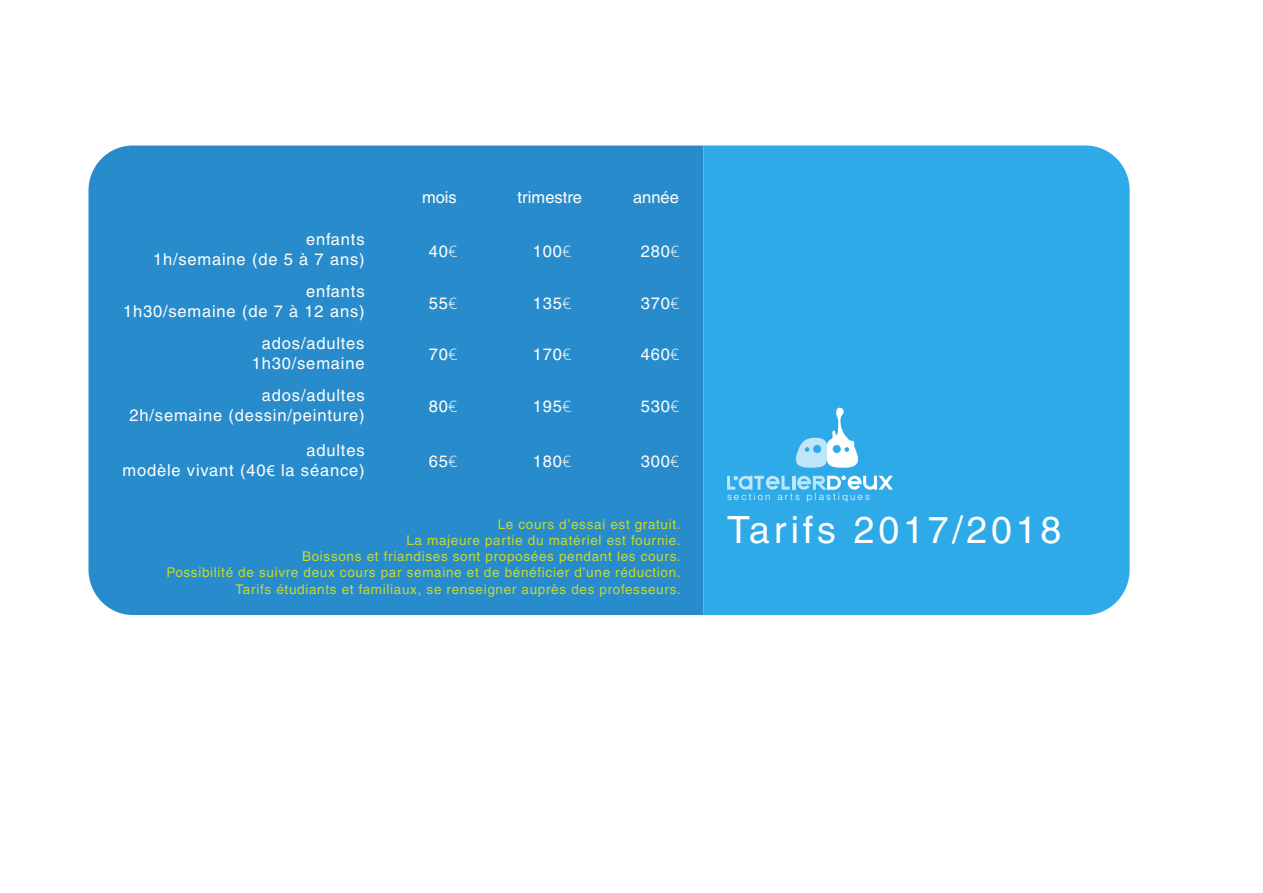
<style>
.page{position:relative;width:1263px;height:893px;background:#fff}
.page>*{position:absolute;margin:0;border:0;box-sizing:border-box;transform-origin:0 0}
.t1{font:37.5px "Helvetica";letter-spacing:.1em;color:#fff}
.t2{font:16.5px/19.8px "Helvetica";letter-spacing:.05em;color:#fff;text-align:right}
.t3{font:16.5px "Helvetica";color:#fff}
.t4{font:13.5px/16.2px "Helvetica";letter-spacing:.05em;color:#c6d92c;text-align:right}
.t5{font:300 9.9px "Helvetica";letter-spacing:.2em;color:#fff}
.s1{font-family:"Champagne&Limousines"}
.s2{font-family:"Myriad Pro"}
</style>
<div class="page">
<div style="left:88px;top:145px;width:616px;height:470px;background:#288ccc"></div>
<div style="left:704px;top:145px;width:426px;height:470px;background:#2eaae8"></div>
<hr style="left:792px;top:476px;width:3px;height:14px;background:#fff">
<svg style="left:727px;top:476px;width:63px;height:14px"></svg>
<svg style="left:797px;top:476px;width:96px;height:14px"></svg>
<svg style="left:796px;top:407px;width:64px;height:61px"></svg>
<p class="t2" style="left:153px;top:229px;width:213px">enfants<br>1h/semaine (de 5 à 7 ans)</p>
<p class="t2" style="left:123px;top:281px;width:243px">enfants<br>1h30/semaine (de 7 à 12 ans)</p>
<p class="t2" style="left:422px;top:187px;width:36px">mois</p>
<p class="t3" style="left:518px;top:188px;width:66px">trimestre</p>
<p class="t2" style="left:633px;top:187px;width:47px">année</p>
<p class="t2" style="left:429px;top:242px;width:30px">40<span class="s1">€</span></p>
<p class="t2" style="left:533px;top:242px;width:40px">100<span class="s1">€</span></p>
<p class="t2" style="left:641px;top:242px;width:40px">280<span class="s1">€</span></p>
<p class="t2" style="left:429px;top:294px;width:30px">55<span class="s1">€</span></p>
<p class="t2" style="left:533px;top:294px;width:40px">135<span class="s1">€</span></p>
<p class="t2" style="left:641px;top:294px;width:40px">370<span class="s1">€</span></p>
<p class="t2" style="left:252px;top:333px;width:114px">ados/adultes<br>1h30/semaine</p>
<p class="t2" style="left:429px;top:345px;width:30px">70<span class="s1">€</span></p>
<p class="t2" style="left:533px;top:345px;width:40px">170<span class="s1">€</span></p>
<p class="t2" style="left:641px;top:345px;width:40px">460<span class="s1">€</span></p>
<p class="t2" style="left:130px;top:385px;width:237px">ados/adultes<br>2h/semaine (dessin/peinture)</p>
<p class="t2" style="left:429px;top:396px;width:30px">80<span class="s1">€</span></p>
<p class="t2" style="left:533px;top:396px;width:40px">195<span class="s1">€</span></p>
<p class="t2" style="left:641px;top:396px;width:40px">530<span class="s1">€</span></p>
<p class="t2" style="left:122px;top:440px;width:244px">adultes<br>modèle vivant (40<span class="s2">€</span> la séance)</p>
<p class="t2" style="left:429px;top:452px;width:30px">65<span class="s1">€</span></p>
<p class="t2" style="left:533px;top:452px;width:40px">180<span class="s1">€</span></p>
<p class="t2" style="left:641px;top:452px;width:40px">300<span class="s1">€</span></p>
<p class="t4" style="left:166px;top:516px;width:516px">Le cours d’essai est gratuit.<br>La majeure partie du matériel est fournie.<br>Boissons et friandises sont proposées pendant les cours.<br>Possibilité de suivre deux cours par semaine et de bénéficier d’une réduction.<br>Tarifs étudiants et familiaux, se renseigner auprès des professeurs.</p>
<p class="t5" style="left:727px;top:490px;width:144px">section arts plastiques</p>
<h1 class="t1" style="left:727px;top:508px;width:336px">Tarifs 2017/2018</h1>
</div>
